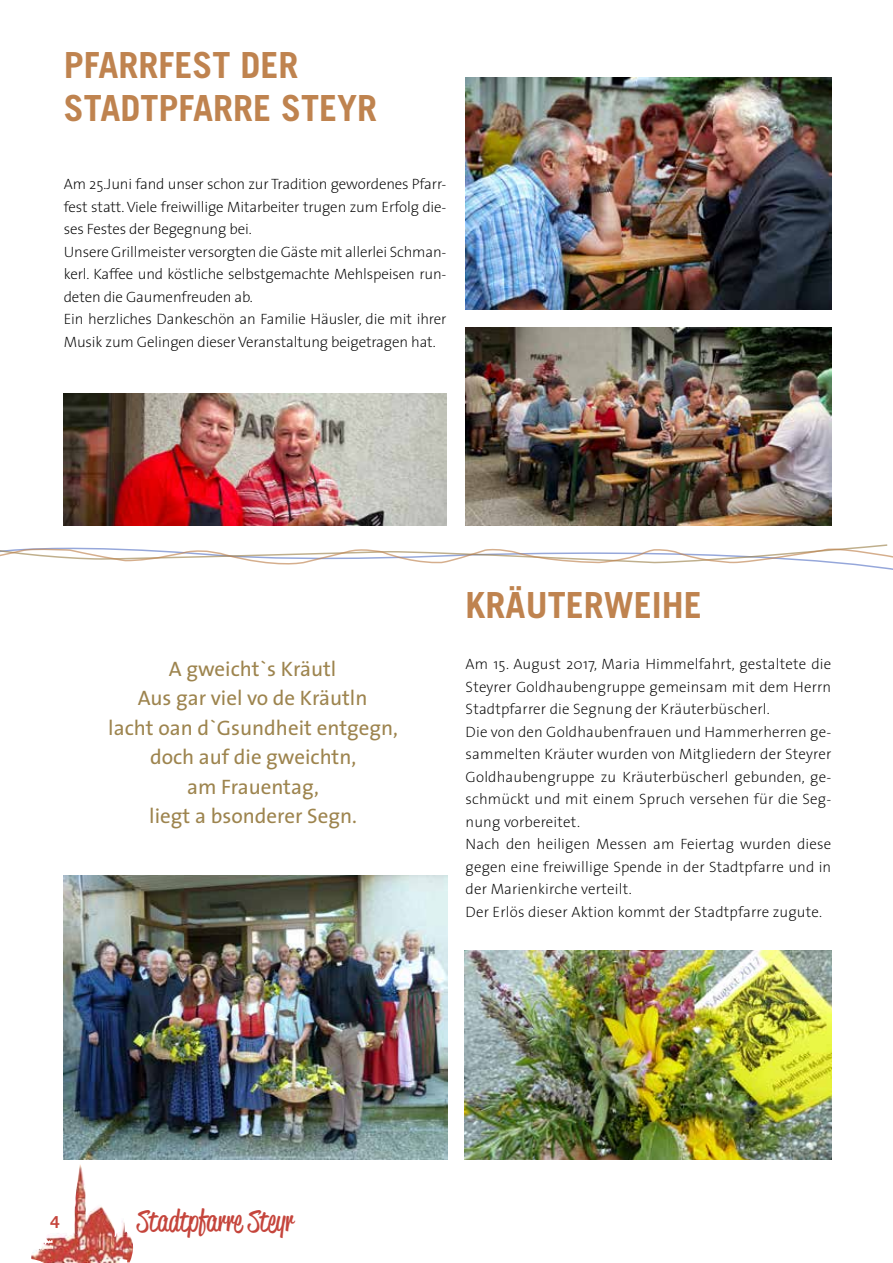
<style>
.page{position:relative;width:893px;height:1263px;background:#fff}
.page>*{position:absolute;margin:0;border:0;box-sizing:border-box;transform-origin:0 0}
.t1{font:700 36px/43.2px "Trade Gothic";color:#bf834f}
.t2{font:30px "Reklame Script Regular DEMO";color:#c5453c}
.t3{font:21px/29.4px "The Sans";color:#9d844e;text-align:center}
.t4{font:700 16.5px "Trade Gothic";color:#c5453c}
.t5{font:200 15px/22.5px "The Sans";letter-spacing:.01em;color:#000}
.t6{font:200 15px/22.5px "The Sans";letter-spacing:-.01em;color:#000}
</style>
<div class="page">
<img style="left:31px;top:1165px;width:103px;height:98px">
<svg style="left:0;top:544px;width:893px;height:26px"></svg>
<img style="left:466px;top:77px;width:365px;height:233px">
<img style="left:64px;top:394px;width:382px;height:131px">
<img style="left:466px;top:328px;width:365px;height:197px">
<img style="left:64px;top:876px;width:384px;height:284px">
<img style="left:465px;top:951px;width:366px;height:209px">
<h1 class="t1" style="left:64px;top:43px;width:315px">PFARRFEST DER<br>STADTPFARRE STEYR</h1>
<p class="t6" style="left:64px;top:172px;width:384px">Am 25.Juni fand unser schon zur Tradition gewordenes Pfarr&shy;fest statt. Viele freiwillige Mitarbeiter trugen zum Erfolg die&shy;ses Festes der Begegnung bei.<br>Unsere Grillmeister versorgten die Gäste mit allerlei Schman&shy;kerl. Kaffee und köstliche selbstgemachte Mehlspeisen run&shy;deten die Gaumenfreuden ab.<br>Ein herzliches Dankeschön an Familie Häusler, die mit ihrer Musik zum Gelingen dieser Veranstaltung beigetragen hat.</p>
<h3 class="t3" style="left:108px;top:654px;width:291px">A gweicht`s Kräutl<br>Aus gar viel vo de Kräutln<br>lacht oan d`Gsundheit entgegn, doch auf die gweichtn,<br>am Frauentag,<br>liegt a bsonderer Segn.</h3>
<h1 class="t1" style="left:466px;top:583px;width:238px">KRÄUTERWEIHE</h1>
<p class="t5" style="left:466px;top:652px;width:367px">Am 15. August 2017, Maria Himmelfahrt, gestaltete die Steyrer Goldhaubengruppe gemeinsam mit dem Herrn Stadtpfarrer die Segnung der Kräuterbüscherl.<br>Die von den Goldhaubenfrauen und Hammerherren ge&shy;sammelten Kräuter wurden von Mitgliedern der Steyrer Goldhaubengruppe zu Kräuterbüscherl gebunden, ge&shy;schmückt und mit einem Spruch versehen für die Seg&shy;nung vorbereitet.<br>Nach den heiligen Messen am Feiertag wurden diese gegen eine freiwillige Spende in der Stadtpfarre und in der Marienkirche verteilt.<br>Der Erlös dieser Aktion kommt der Stadtpfarre zugute.</p>
<p class="t4" style="left:50px;top:1212px;width:11px">4</p>
<h2 class="t2" style="left:137px;top:1208px;width:158px">Stadtpfarre Steyr</h2>
</div>
